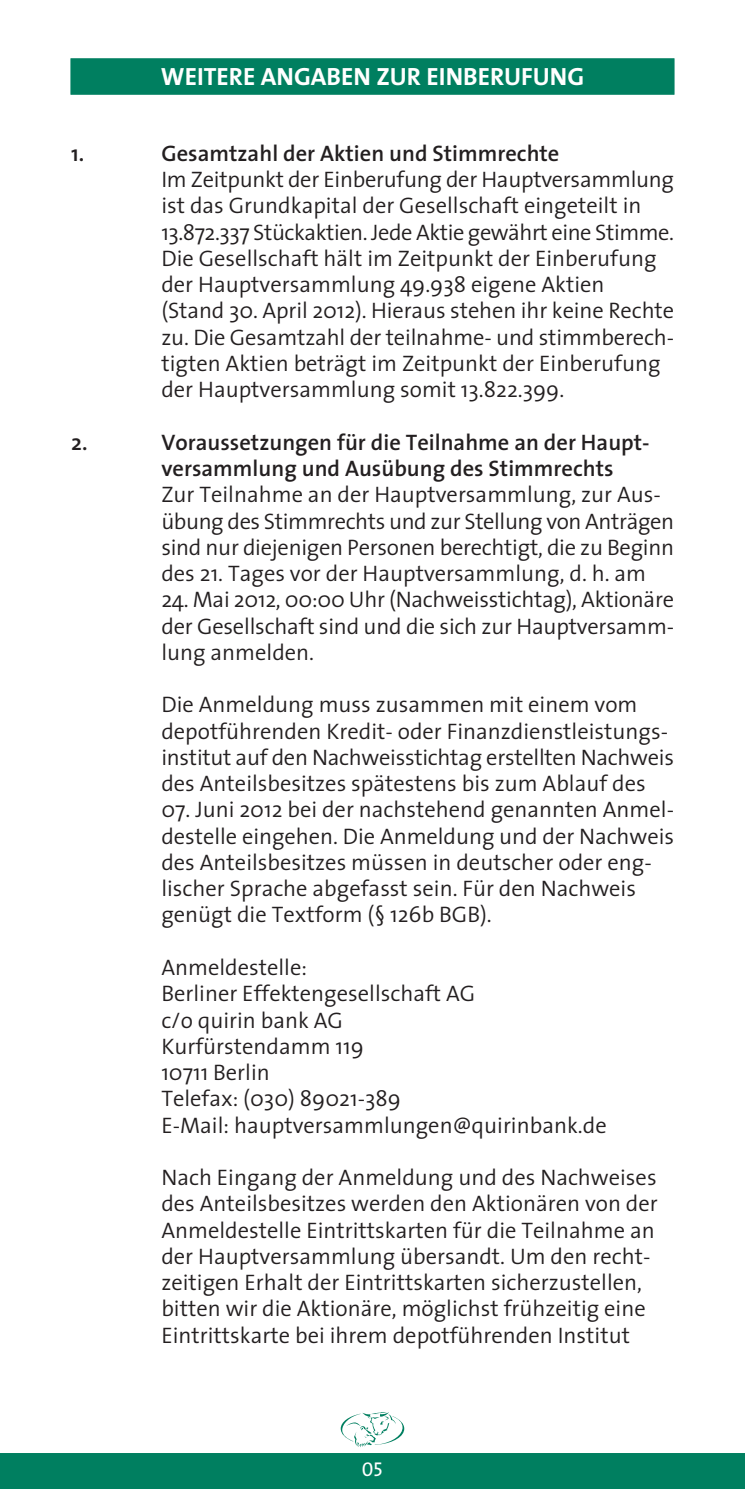
<style>
.page{position:relative;width:745px;height:1489px;background:#fff}
.page>*{position:absolute;margin:0;border:0;box-sizing:border-box;transform-origin:0 0}
.t1{font:700 25px "The Sans";color:#fff}
.t2{font:300 22.5px/26.2px "The Sans";color:#231f20}
.t3{font:600 22.5px/26.2px "The Sans";color:#231f20}
.t4{font:20px "The Sans Caps";color:#fff}
</style>
<div class="page">
<svg style="left:0;top:1412px;width:744px;height:76px"></svg>
<div style="left:71px;top:58px;width:603px;height:37px;background:#007f60;border:1px solid #007f60"></div>
<p class="t1" style="left:161px;top:67px;width:424px">WEITERE ANGABEN ZUR EINBERUFUNG</p>
<p class="t3" style="left:71px;top:142px;width:15px">1.</p>
<p class="t3" style="left:161px;top:142px;width:399px">Gesamtzahl der Aktien und Stimmrechte</p>
<p class="t2" style="left:161px;top:169px;width:514px">Im Zeitpunkt der Einberufung der Hauptversammlung ist das Grundkapital der Gesellschaft eingeteilt in 13.872.337 Stückaktien. Jede Aktie gewährt eine Stimme.<br>Die Gesellschaft hält im Zeitpunkt der Einberufung der Hauptversammlung 49.938 eigene Aktien<br>(Stand 30. April 2012). Hieraus stehen ihr keine Rechte zu. Die Gesamtzahl der teilnahme- und stimmberech&shy;tigten Aktien beträgt im Zeitpunkt der Einberufung der Hauptversammlung somit 13.822.399.</p>
<p class="t3" style="left:71px;top:431px;width:18px">2.</p>
<p class="t3" style="left:161px;top:431px;width:489px">Voraussetzungen für die Teilnahme an der Haupt&shy;versammlung und Ausübung des Stimmrechts</p>
<p class="t2" style="left:161px;top:484px;width:514px">Zur Teilnahme an der Hauptversammlung, zur Aus&shy;übung des Stimmrechts und zur Stellung von Anträgen sind nur diejenigen Personen berechtigt, die zu Beginn des 21. Tages vor der Hauptversammlung, d. h. am</p>
<p class="t2" style="left:161px;top:589px;width:514px;text-align:justify">24. Mai 2012, 00:00 Uhr (Nachweisstichtag), Aktionäre der Gesellschaft sind und die sich zur Hauptversamm&shy;lung anmelden.</p>
<p class="t2" style="left:161px;top:694px;width:514px">Die Anmeldung muss zusammen mit einem vom depotführenden Kredit- oder Finanzdienstleistungs&shy;institut auf den Nachweisstichtag erstellten Nachweis des Anteilsbesitzes spätestens bis zum Ablauf des</p>
<p class="t2" style="left:161px;top:799px;width:514px">07. Juni 2012 bei der nachstehend genannten Anmel&shy;destelle eingehen. Die Anmeldung und der Nachweis des Anteilsbesitzes müssen in deutscher oder eng&shy;lischer Sprache abgefasst sein. Für den Nachweis genügt die Textform (§ 126b BGB).</p>
<p class="t2" style="left:161px;top:956px;width:446px">Anmeldestelle:<br>Berliner Effektengesellschaft AG<br>c/o quirin bank AG<br>Kurfürstendamm 119<br>10711 Berlin<br>Telefax: (030) 89021-389<br>E-Mail: hauptversammlungen@quirinbank.de</p>
<p class="t2" style="left:161px;top:1166px;width:497px">Nach Eingang der Anmeldung und des Nachweises des Anteilsbesitzes werden den Aktionären von der Anmeldestelle Eintrittskarten für die Teilnahme an der Hauptversammlung übersandt. Um den recht&shy;zeitigen Erhalt der Eintrittskarten sicherzustellen, bitten wir die Aktionäre, möglichst frühzeitig eine Eintrittskarte bei ihrem depotführenden Institut</p>
<p class="t4" style="left:361px;top:1456px;width:22px">05</p>
</div>
